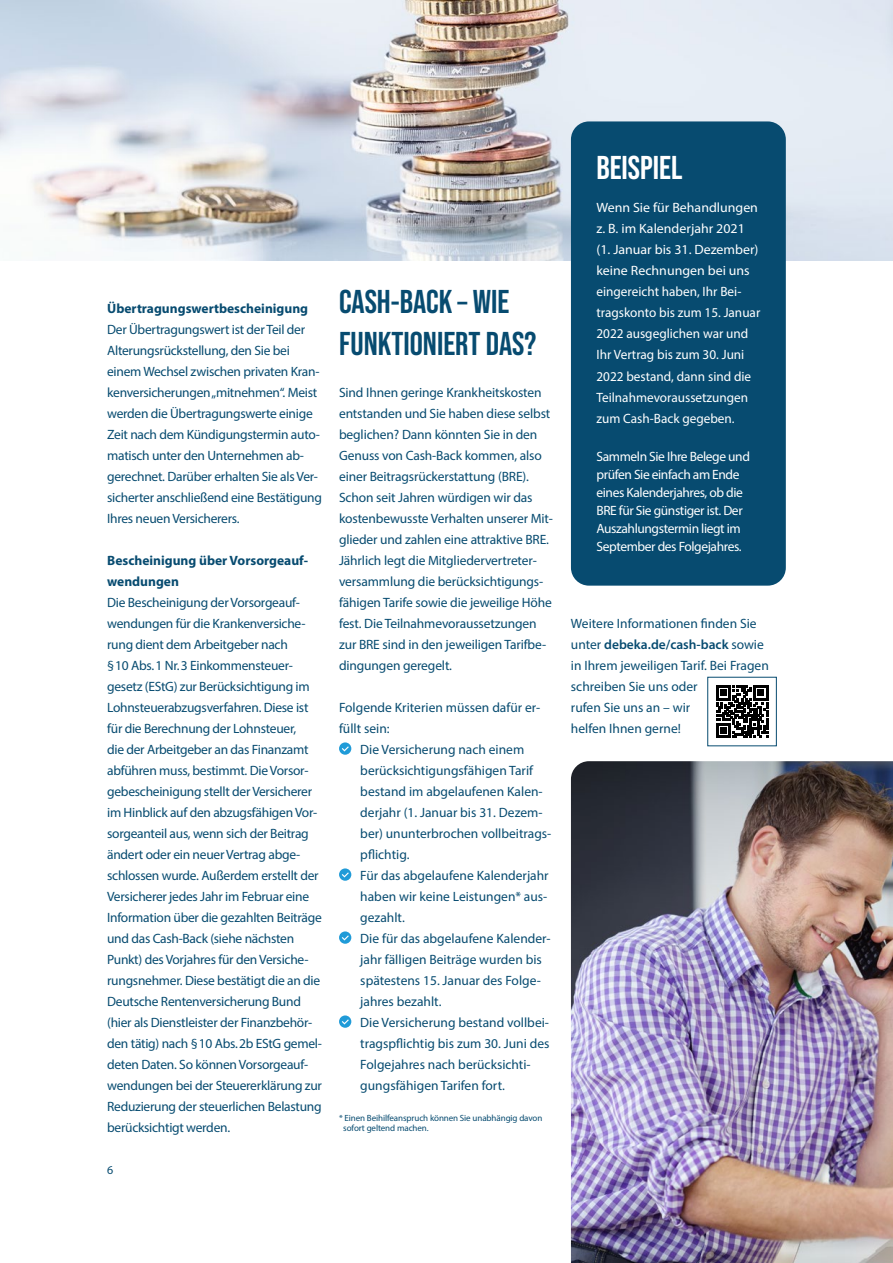
<style>
.page{position:relative;width:893px;height:1263px;background:#fff}
.page>*{position:absolute;margin:0;border:0;box-sizing:border-box;transform-origin:0 0}
.t1{font:700 33px/42px "Bebas Neue Pro";color:#074b70}
.t2{font:700 33px "Bebas Neue Pro";color:#fff}
.t3{font:13.5px/21px "Myriad Pro";letter-spacing:-.02em;color:#074b70}
.t4{font:13.5px/21px "Myriad Pro";color:#074b70}
.t5{font:13.5px/21px "Myriad Pro";color:#fff}
.t6{font:13.5px/18px "Myriad Pro";letter-spacing:-.03em;color:#fff}
.t7{font:700 13.5px/21px "Myriad Pro";color:#074b70}
.t8{font:12px "Myriad Pro";color:#074b70}
.t9{font:9px/10.8px "Myriad Pro";letter-spacing:-.01em;color:#074b70}
.s1{font-weight:600}
</style>
<div class="page">
<img style="left:571px;top:761px;width:322px;height:502px">
<svg style="left:339px;top:742px;width:12px;height:13px"></svg>
<svg style="left:339px;top:868px;width:12px;height:13px"></svg>
<svg style="left:339px;top:931px;width:12px;height:13px"></svg>
<svg style="left:339px;top:1015px;width:12px;height:13px"></svg>
<svg style="left:716px;top:685px;width:52px;height:52px"></svg>
<img style="left:0;top:0;width:893px;height:260px">
<div style="left:571px;top:121px;width:215px;height:465px;background:#074b70;border-radius:18px"></div>
<p class="t7" style="left:107px;top:297px;width:203px">Übertragungswertbescheinigung</p>
<p class="t3" style="left:107px;top:318px;width:216px">Der Übertragungswert ist der Teil der Alterungsrückstellung, den Sie bei einem Wechsel zwischen privaten Kran&shy;kenversicherungen „mitnehmen“. Meist werden die Übertragungswerte einige Zeit nach dem Kündigungstermin auto&shy;matisch unter den Unternehmen ab&shy;gerechnet. Darüber erhalten Sie als Ver&shy;sicherter anschließend eine Bestätigung Ihres neuen Versicherers.</p>
<p class="t7" style="left:107px;top:549px;width:202px">Bescheinigung über Vorsorgeauf&shy;wendungen</p>
<p class="t3" style="left:107px;top:591px;width:216px">Die Bescheinigung der Vorsorgeauf&shy;wendungen für die Krankenversiche&shy;rung dient dem Arbeitgeber nach<br>§10 Abs.1 Nr.3 Einkommensteuer&shy;gesetz (EStG) zur Berücksichtigung im Lohnsteuerabzugsverfahren. Diese ist für die Berechnung der Lohnsteuer,<br>die der Arbeitgeber an das Finanzamt abführen muss, bestimmt. Die Vorsor&shy;gebescheinigung stellt der Versicherer im Hinblick auf den abzugsfähigen Vor&shy;sorgeanteil aus, wenn sich der Beitrag ändert oder ein neuer Vertrag abge&shy;schlossen wurde. Außerdem erstellt der Versicherer jedes Jahr im Februar eine Information über die gezahlten Beiträge und das Cash-Back (siehe nächsten Punkt) des Vorjahres für den Versiche&shy;rungsnehmer. Diese bestätigt die an die Deutsche Rentenversicherung Bund (hier als Dienstleister der Finanzbehör&shy;den tätig) nach §10 Abs.2b EStG gemel&shy;deten Daten. So können Vorsorgeauf&shy;wendungen bei der Steuererklärung zur Reduzierung der steuerlichen Belastung berücksichtigt werden.</p>
<p class="t8" style="left:107px;top:1163px;width:8px">6</p>
<h1 class="t1" style="left:339px;top:280px;width:199px">CASH-BACK – WIE<br>FUNKTIONIERT DAS?</h1>
<p class="t3" style="left:339px;top:381px;width:216px">Sind Ihnen geringe Krankheitskosten entstanden und Sie haben diese selbst beglichen? Dann könnten Sie in den Genuss von Cash-Back kommen, also einer Beitragsrückerstattung (BRE).<br>Schon seit Jahren würdigen wir das kostenbewusste Verhalten unserer Mit&shy;glieder und zahlen eine attraktive BRE.<br>Jährlich legt die Mitgliedervertreter&shy;versammlung die berücksichtigungs&shy;fähigen Tarife sowie die jeweilige Höhe fest. Die Teilnahmevoraussetzungen zur BRE sind in den jeweiligen Tarifbe&shy;dingungen geregelt.</p>
<p class="t4" style="left:339px;top:696px;width:203px">Folgende Kriterien müssen dafür er&shy;füllt sein:</p>
<p class="t4" style="left:360px;top:738px;width:193px">Die Versicherung nach einem berücksichtigungsfähigen Tarif bestand im abgelaufenen Kalen&shy;derjahr (1. Januar bis 31. Dezem&shy;ber) ununterbrochen vollbeitrags&shy;pflichtig.<br>Für das abgelaufene Kalenderjahr haben wir keine Leistungen* aus&shy;gezahlt.<br>Die für das abgelaufene Kalender&shy;jahr fälligen Beiträge wurden bis spätestens 15. Januar des Folge&shy;jahres bezahlt.<br>Die Versicherung bestand vollbei&shy;tragspflichtig bis zum 30. Juni des<br>Folgejahres nach berücksichti&shy;gungsfähigen Tarifen fort.</p>
<p class="t9" style="left:343px;top:1112px;width:201px;text-indent:-4px">* Einen Beihilfeanspruch können Sie unabhängig davon sofort geltend machen.</p>
<h1 class="t2" style="left:596px;top:148px;width:87px">BEISPIEL</h1>
<p class="t5" style="left:596px;top:197px;width:165px">Wenn Sie für Behandlungen z. B. im Kalenderjahr 2021 (1. Januar bis 31. Dezember) keine Rechnungen bei uns eingereicht haben, Ihr Bei&shy;tragskonto bis zum 15. Januar<br>2022 ausgeglichen war und<br>Ihr Vertrag bis zum 30. Juni<br>2022 bestand, dann sind die<br>Teilnahmevoraussetzungen zum Cash-Back gegeben.</p>
<p class="t6" style="left:596px;top:448px;width:155px">Sammeln Sie Ihre Belege und prüfen Sie einfach am Ende eines Kalenderjahres, ob die<br>BRE für Sie günstiger ist. Der<br>Auszahlungstermin liegt im<br>September des Folgejahres.</p>
<p class="t4" style="left:571px;top:612px;width:199px">Weitere Informationen finden Sie unter <span class="s1">debeka.de/cash-back</span> sowie in Ihrem jeweiligen Tarif. Bei Fragen schreiben Sie uns oder<br>rufen Sie uns an – wir<br>helfen Ihnen gerne!</p>
</div>
